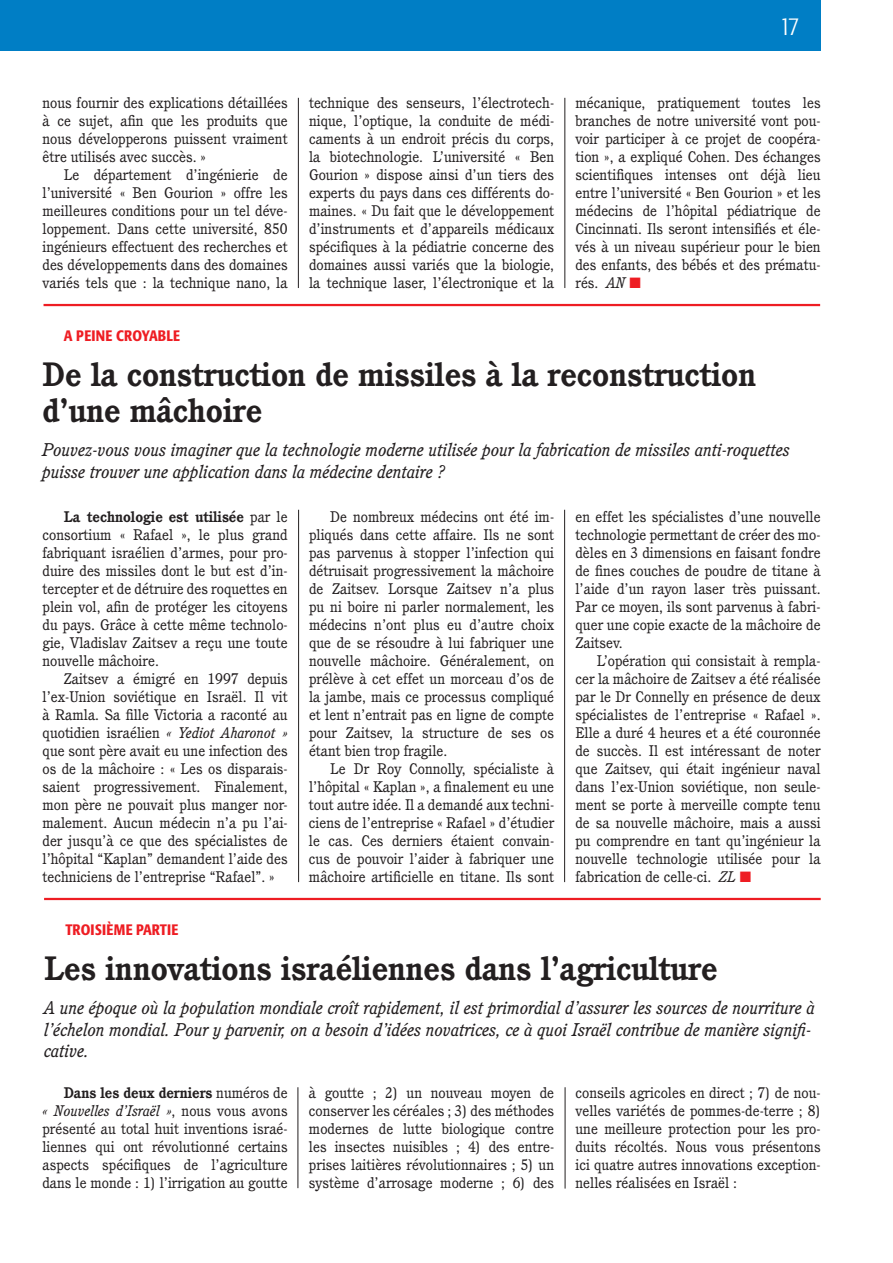
<style>
.page{position:relative;width:893px;height:1263px;background:#fff}
.page>*{position:absolute;margin:0;border:0;box-sizing:border-box;transform-origin:0 0}
.t1{font:700 33px/36px "Cushing";color:#231f20}
.t2{font:300 condensed 25.5px "Formata";color:#fff}
.t3{font:italic 18px/21.6px "Cushing";color:#231f20}
.t4{font:15px/18px "Cushing";color:#231f20;text-align:justify}
.t5{font:500 condensed 15px "Formata";letter-spacing:.02em;color:#ee1d23}
.s1{font-style:italic}
.s2{font-weight:700}
</style>
<div class="page">
<div style="left:0;top:0;width:821px;height:50px;background:#007ec5"></div>
<hr style="left:298px;top:1087px;width:1px;height:101px;background:#231f20">
<hr style="left:565px;top:1087px;width:1px;height:101px;background:#231f20">
<hr style="left:564px;top:510px;width:1px;height:372px;background:#231f20">
<hr style="left:298px;top:510px;width:1px;height:372px;background:#231f20">
<hr style="left:565px;top:98px;width:1px;height:190px;background:#231f20">
<hr style="left:298px;top:98px;width:1px;height:190px;background:#231f20">
<hr style="left:44px;top:304px;width:776px;height:2px;background:#ee1d23">
<hr style="left:44px;top:898px;width:777px;height:2px;background:#ee1d23">
<h2 class="t2" style="left:780px;top:11px;width:21px">17</h2>
<p class="t4" style="left:43px;top:94px;width:247px">nous fournir des explications détaillées à ce sujet, afin que les produits que nous développerons puissent vraiment être utilisés avec succès. »</p>
<p class="t4" style="left:43px;top:166px;width:247px;text-indent:21px">Le département d’ingénierie de l’université « Ben Gourion » offre les meilleures conditions pour un tel déve&shy;loppement. Dans cette université, 850 ingénieurs effectuent des recherches et des développements dans des domaines variés tels que : la technique nano, la</p>
<p class="t4" style="left:309px;top:94px;width:247px">technique des senseurs, l’électrotech&shy;nique, l’optique, la conduite de médi&shy;caments à un endroit précis du corps, la biotechnologie. L’université « Ben Gourion » dispose ainsi d’un tiers des experts du pays dans ces différents do&shy;maines. « Du fait que le développement d’instruments et d’appareils médicaux spécifiques à la pédiatrie concerne des domaines aussi variés que la biologie, la technique laser, l’électronique et la</p>
<p class="t4" style="left:575px;top:94px;width:247px">mécanique, pratiquement toutes les branches de notre université vont pou&shy;voir participer à ce projet de coopéra&shy;tion », a expliqué Cohen. Des échanges scientifiques intenses ont déjà lieu entre l’université « Ben Gourion » et les médecins de l’hôpital pédiatrique de Cincinnati. Ils seront intensifiés et éle&shy;vés à un niveau supérieur pour le bien des enfants, des bébés et des prématu&shy;rés. <span class="s1">AN</span></p>
<p class="t5" style="left:64px;top:327px;width:21px">A PEINE</p>
<p class="t5" style="left:116px;top:327px;width:58px">CROYABLE</p>
<h1 class="t1" style="left:42px;top:356px;width:715px">De la construction de missiles à la reconstruction d’une mâchoire</h1>
<p class="t3" style="left:42px;top:439px;width:749px">Pouvez-vous vous imaginer que la technologie moderne utilisée pour la fabrication de missiles anti-roquettes puisse trouver une application dans la médecine dentaire ?</p>
<p class="t4" style="left:43px;top:508px;width:247px;text-indent:21px"><span class="s2">La technologie est utilisée</span> par le consortium « Rafael », le plus grand fabriquant israélien d’armes, pour pro&shy;duire des missiles dont le but est d’in&shy;tercepter et de détruire des roquettes en plein vol, afin de protéger les citoyens du pays. Grâce à cette même technolo&shy;gie, Vladislav Zaitsev a reçu une toute nouvelle mâchoire.</p>
<p class="t4" style="left:43px;top:670px;width:247px;text-indent:21px">Zaitsev a émigré en 1997 depuis l’ex-Union soviétique en Israël. Il vit à Ramla. Sa fille Victoria a raconté au quotidien israélien <span class="s1">« Yediot Aharonot » </span>que sont père avait eu une infection des os de la mâchoire : « Les os disparais&shy;saient progressivement. Finalement, mon père ne pouvait plus manger nor&shy;malement. Aucun médecin n’a pu l’ai&shy;der jusqu’à ce que des spécialistes de l’hôpital “Kaplan” demandent l’aide des techniciens de l’entreprise “Rafael”. »</p>
<p class="t4" style="left:309px;top:508px;width:247px;text-indent:21px">De nombreux médecins ont été im&shy;pliqués dans cette affaire. Ils ne sont pas parvenus à stopper l’infection qui détruisait progressivement la mâchoire de Zaitsev. Lorsque Zaitsev n’a plus pu ni boire ni parler normalement, les médecins n’ont plus eu d’autre choix que de se résoudre à lui fabriquer une nouvelle mâchoire. Généralement, on prélève à cet effet un morceau d’os de la jambe, mais ce processus compliqué et lent n’entrait pas en ligne de compte pour Zaitsev, la structure de ses os étant bien trop fragile.</p>
<p class="t4" style="left:309px;top:760px;width:247px;text-indent:21px">Le Dr Roy Connolly, spécialiste à l’hôpital « Kaplan », a finalement eu une tout autre idée. Il a demandé aux techni&shy;ciens de l’entreprise « Rafael » d’étudier le cas. Ces derniers étaient convain&shy;cus de pouvoir l’aider à fabriquer une mâchoire artificielle en titane. Ils sont</p>
<p class="t4" style="left:575px;top:508px;width:247px">en effet les spécialistes d’une nouvelle technologie permettant de créer des mo&shy;dèles en 3 dimensions en faisant fondre de fines couches de poudre de titane à l’aide d’un rayon laser très puissant.<br>Par ce moyen, ils sont parvenus à fabri&shy;quer une copie exacte de la mâchoire de Zaitsev.</p>
<p class="t4" style="left:575px;top:652px;width:247px;text-indent:21px">L’opération qui consistait à rempla&shy;cer la mâchoire de Zaitsev a été réalisée par le Dr Connelly en présence de deux spécialistes de l’entreprise « Rafael ».<br>Elle a duré 4 heures et a été couronnée de succès. Il est intéressant de noter que Zaitsev, qui était ingénieur naval dans l’ex-Union soviétique, non seule&shy;ment se porte à merveille compte tenu de sa nouvelle mâchoire, mais a aussi pu comprendre en tant qu’ingénieur la nouvelle technologie utilisée pour la fabrication de celle-ci. <span class="s1">ZL</span></p>
<p class="t5" style="left:65px;top:921px;width:79px">TROISIÈME PARTIE</p>
<h1 class="t1" style="left:44px;top:950px;width:675px">Les innovations israéliennes dans l’agriculture</h1>
<p class="t3" style="left:44px;top:997px;width:772px">A une époque où la population mondiale croît rapidement, il est primordial d’assurer les sources de nourriture à l’échelon mondial. Pour y parvenir, on a besoin d’idées novatrices, ce à quoi Israël contribue de manière signifi&shy;cative.</p>
<p class="t4" style="left:42px;top:1084px;width:247px;text-indent:21px"><span class="s2">Dans les deux derniers</span> numéros de <span class="s1">« Nouvelles d’Israël »</span>, nous vous avons présenté au total huit inventions israé&shy;liennes qui ont révolutionné certains aspects spécifiques de l’agriculture dans le monde : 1) l’irrigation au goutte</p>
<p class="t4" style="left:309px;top:1084px;width:247px">à goutte ; 2) un nouveau moyen de conserver les céréales ; 3) des méthodes modernes de lutte biologique contre les insectes nuisibles ; 4) des entre&shy;prises laitières révolutionnaires ; 5) un système d’arrosage moderne ; 6) des</p>
<p class="t4" style="left:575px;top:1084px;width:247px">conseils agricoles en direct ; 7) de nou&shy;velles variétés de pommes-de-terre ; 8) une meilleure protection pour les pro&shy;duits récoltés. Nous vous présentons ici quatre autres innovations exception&shy;nelles réalisées en Israël :</p>
</div>
